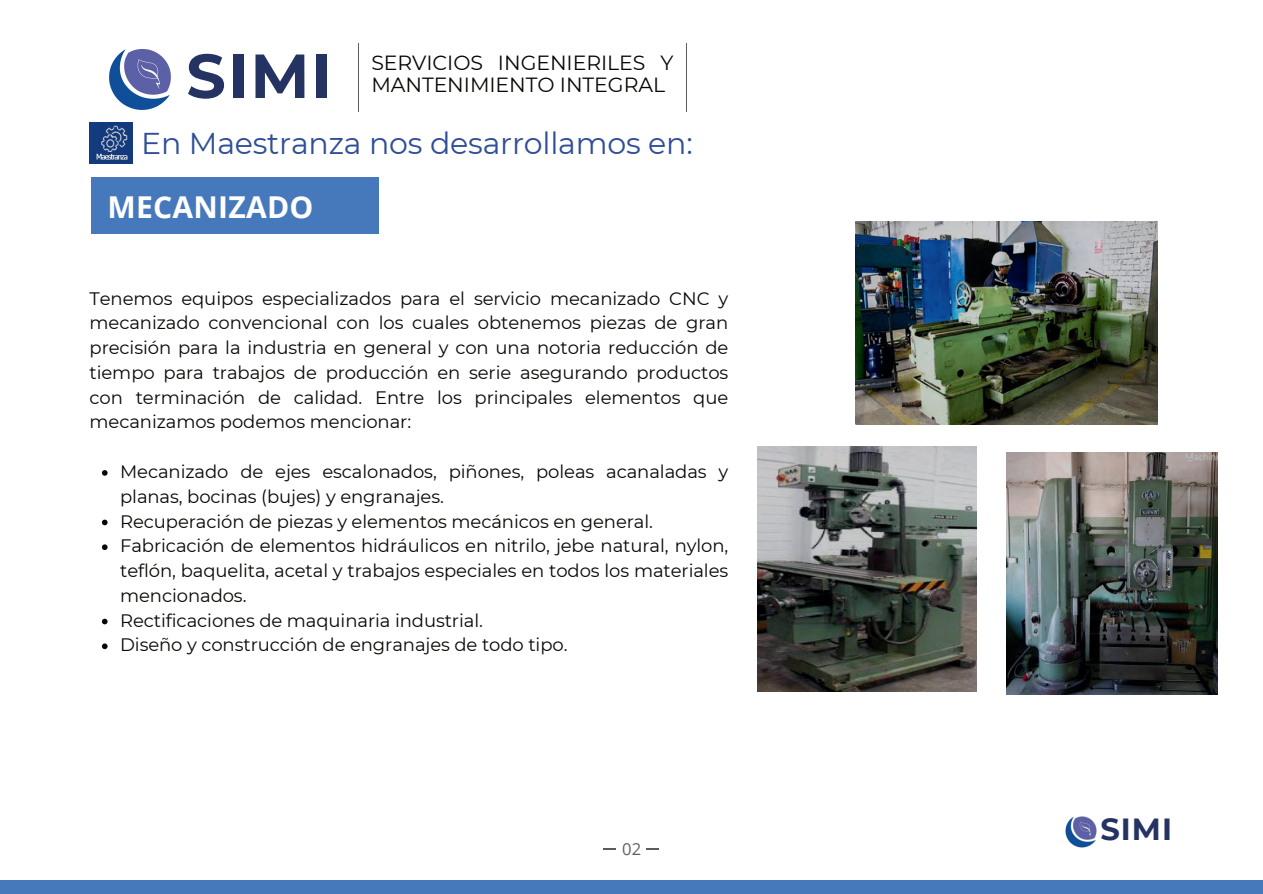
<style>
.page{position:relative;width:1263px;height:894px;background:#fff}
.page>*{position:absolute;margin:0;border:0;box-sizing:border-box;transform-origin:0 0}
.t1{font:700 61.95px "Montserrat";color:#253363}
.t2{font:700 30.45px "Montserrat";color:#253363}
.t3{font:700 30.15px "Open Sans";letter-spacing:.005em;color:#fff}
.t4{font:30px "Montserrat";letter-spacing:-.005em;color:#2f4e97}
.t5{font:20.4px "Montserrat";letter-spacing:-.005em;color:#080704}
.t6{font:18px/24.8px "Montserrat";letter-spacing:-.005em;color:#080704;text-align:justify}
.t7{font:16.65px "Open Sans";color:#626160}
</style>
<div class="page">
<div style="left:91px;top:177px;width:287px;height:56px;background:#4579bb"></div>
<svg style="left:604px;top:848px;width:12px;height:1px"></svg>
<div style="left:0;top:879px;width:1263px;height:14px;background:#4579bb"></div>
<svg style="left:647px;top:848px;width:12px;height:1px"></svg>
<img style="left:855px;top:222px;width:303px;height:202px">
<img style="left:757px;top:447px;width:220px;height:244px">
<img style="left:1007px;top:452px;width:210px;height:242px">
<img style="left:90px;top:122px;width:42px;height:42px">
<hr style="left:358px;top:43px;width:1px;height:68px;background:#5b5c5d">
<hr style="left:686px;top:43px;width:1px;height:68px;background:#5b5c5d">
<img style="left:109px;top:49px;width:62px;height:61px">
<svg style="left:102px;top:470px;width:6px;height:5px"></svg>
<svg style="left:102px;top:519px;width:6px;height:6px"></svg>
<svg style="left:102px;top:544px;width:6px;height:6px"></svg>
<svg style="left:102px;top:618px;width:6px;height:6px"></svg>
<svg style="left:102px;top:643px;width:6px;height:6px"></svg>
<img style="left:1065px;top:816px;width:32px;height:32px">
<h1 class="t1" style="left:186px;top:31px;width:147px">SIMI</h1>
<p class="t5" style="left:371px;top:48px;width:304px">SERVICIOS INGENIERILES Y</p>
<p class="t5" style="left:371px;top:71px;width:295px">MANTENIMIENTO INTEGRAL</p>
<h3 class="t4" style="left:141px;top:123px;width:553px">En Maestranza nos desarrollamos en:</h3>
<h3 class="t3" style="left:108px;top:185px;width:207px">MECANIZADO</h3>
<p class="t6" style="left:90px;top:285px;width:640px">Tenemos equipos especializados para el servicio mecanizado CNC y mecanizado convencional con los cuales obtenemos piezas de gran precisión para la industria en general y con una notoria reducción de tiempo para trabajos de producción en serie asegurando productos con terminación de calidad. Entre los principales elementos que mecanizamos podemos mencionar:</p>
<p class="t6" style="left:120px;top:458px;width:610px;text-align:left">Mecanizado de ejes escalonados, piñones, poleas acanaladas y planas, bocinas (bujes) y engranajes.<br>Recuperación de piezas y elementos mecánicos en general.<br>Fabricación de elementos hidráulicos en nitrilo, jebe natural, nylon, teflón, baquelita, acetal y trabajos especiales en todos los materiales mencionados.<br>Rectificaciones de maquinaria industrial.<br>Diseño y construcción de engranajes de todo tipo.</p>
<p class="t7" style="left:622px;top:837px;width:20px">02</p>
<h2 class="t2" style="left:1100px;top:806px;width:73px">SIMI</h2>
</div>
